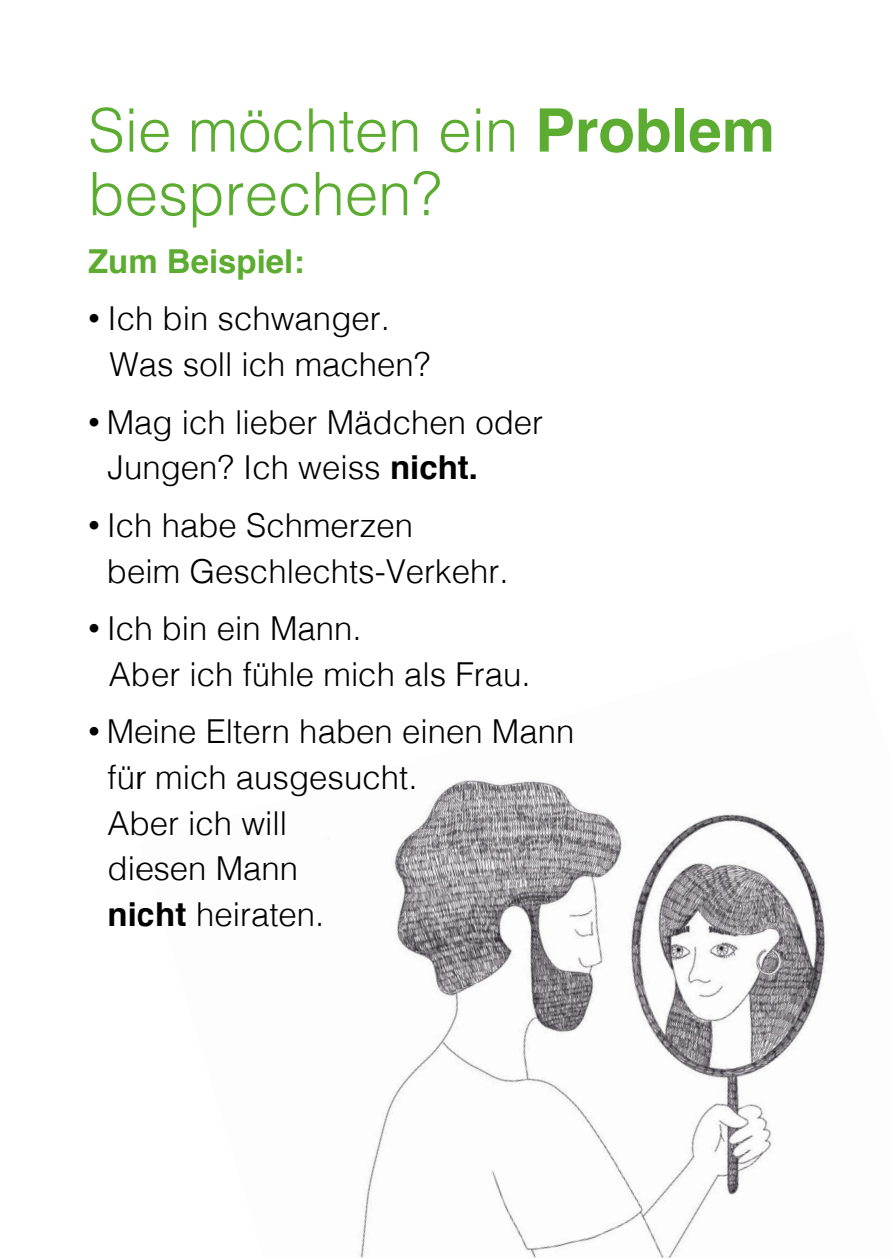
<style>
.page{position:relative;width:893px;height:1259px;background:#fff}
.page>*{position:absolute;margin:0;border:0;box-sizing:border-box;transform-origin:0 0}
.t1{font:300 60px/63.6px "Helvetica";color:#5cac31}
.t2{font:300 33px/45.6px "Helvetica";color:#000}
.t3{font:700 33px "Helvetica";color:#5cac31}
.s1{font-weight:700}
.s2{font-size:24px}
</style>
<div class="page">
<img style="left:360px;top:780px;width:467px;height:475px">
<h1 class="t1" style="left:88px;top:94px;width:688px">Sie möchten ein <span class="s1">Problem </span>besprechen?</h1>
<p class="t3" style="left:88px;top:234px;width:218px">Zum Beispiel:</p>
<p class="t2" style="left:109px;top:294px;width:322px;text-indent:-21px"><span class="s2">•</span> Ich bin schwanger.<br>Was soll ich machen?</p>
<p class="t2" style="left:108px;top:397px;width:437px;text-indent:-19px"><span class="s2">•</span> Mag ich lieber Mädchen oder<br>Jungen? Ich weiss <span class="s1">nicht.</span></p>
<p class="t2" style="left:107px;top:500px;width:403px;text-indent:-19px"><span class="s2">•</span> Ich habe Schmerzen<br>beim Geschlechts-Verkehr.</p>
<p class="t2" style="left:109px;top:603px;width:423px;text-indent:-21px"><span class="s2">•</span> Ich bin ein Mann.<br>Aber ich fühle mich als Frau.</p>
<p class="t2" style="left:108px;top:706px;width:468px;text-indent:-19px"><span class="s2">•</span> Meine Eltern haben einen Mann für mich ausgesucht.<br>Aber ich will<br>diesen Mann<br><span class="s1">nicht</span> heiraten.</p>
</div>
